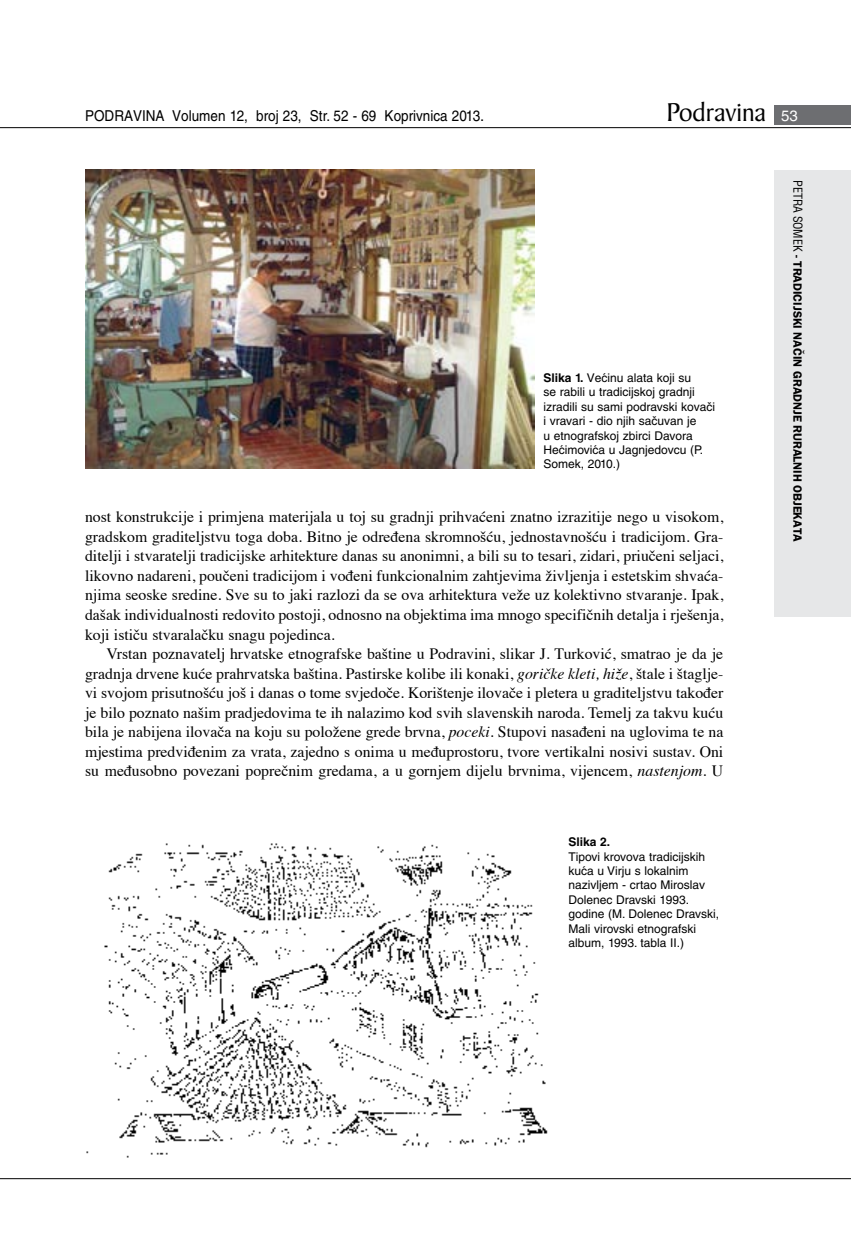
<style>
.page{position:relative;width:851px;height:1234px;background:#fff}
.page>*{position:absolute;margin:0;border:0;box-sizing:border-box;transform-origin:0 0}
.t1{font:27.6px "Baker Signet BT";color:#000}
.t2{font:15.75px/19.5px "Times";color:#000;text-align:justify}
.t3{font:15px "Helvetica LT Skin 29";color:#000;scale:.9 1}
.t4{font:12px/14.4px "Helvetica LT Skin 29";color:#000}
.t5{font:600 12px "ITC Franklin Gothic Skin 29";letter-spacing:-.005em;color:#000}
.t6{font:700 12px "Helvetica LT Skin 29";color:#000}
.s1{font-family:"Helvetica LT Skin 29";font-size:15px;color:#fff}
.s2{font-weight:700}
.s3{font-style:italic}
.s4{font-family:"Helvetica LT Skin 29";font-weight:400;font-stretch:condensed}
</style>
<div class="page">
<div style="left:774px;top:170px;width:76px;height:447px;background:#e6e7e8"></div>
<div style="left:774px;top:105px;width:76px;height:19px;background:#6d6e71"></div>
<hr style="left:0;top:127px;width:850px;height:1px;background:#000">
<hr style="left:0;top:1177px;width:850px;height:1px;background:#000">
<img style="left:85px;top:170px;width:449px;height:298px">
<img style="left:86px;top:843px;width:462px;height:314px">
<p class="t3" style="left:85px;top:107px;width:445px">PODRAVINA Volumen 12, broj 23, Str. 52 - 69 Koprivnica 2013.</p>
<h1 class="t1" style="left:666px;top:95px;width:133px">Podravina <span class="s1">53</span></h1>
<p class="t4" style="left:543px;top:370px;width:173px"><span class="s2">Slika 1.</span> Većinu alata koji su<br>se rabili u tradicijskoj gradnji izradili su sami podravski kovači i vravari - dio njih sačuvan je<br>u etnografskoj zbirci Davora<br>Hećimovića u Jagnjedovcu (P.<br>Somek, 2010.)</p>
<p class="t2" style="left:85px;top:506px;width:639px">nost konstrukcije i primjena materijala u toj su gradnji prihvaćeni znatno izrazitije nego u visokom, gradskom graditeljstvu toga doba. Bitno je određena skromnošću, jednostavnošću i tradicijom. Gra&shy;ditelji i stvaratelji tradicijske arhitekture danas su anonimni, a bili su to tesari, zidari, priučeni seljaci, likovno nadareni, poučeni tradicijom i vođeni funkcionalnim zahtjevima življenja i estetskim shvaća&shy;njima seoske sredine. Sve su to jaki razlozi da se ova arhitektura veže uz kolektivno stvaranje. Ipak, dašak individualnosti redovito postoji, odnosno na objektima ima mnogo specifičnih detalja i rješenja, koji ističu stvaralačku snagu pojedinca.</p>
<p class="t2" style="left:85px;top:642px;width:639px;text-indent:21px">Vrstan poznavatelj hrvatske etnografske baštine u Podravini, slikar J. Turković, smatrao je da je gradnja drvene kuće prahrvatska baština. Pastirske kolibe ili konaki, <span class="s3">goričke kleti, hiže</span>, štale i štaglje&shy;vi svojom prisutnošću još i danas o tome svjedoče. Korištenje ilovače i pletera u graditeljstvu također je bilo poznato našim pradjedovima te ih nalazimo kod svih slavenskih naroda. Temelj za takvu kuću bila je nabijena ilovača na koju su položene grede brvna, <span class="s3">poceki</span>. Stupovi nasađeni na uglovima te na mjestima predviđenim za vrata, zajedno s onima u međuprostoru, tvore vertikalni nosivi sustav. Oni su međusobno povezani poprečnim gredama, a u gornjem dijelu brvnima, vijencem, <span class="s3">nastenjom</span>. U</p>
<p class="t6" style="left:568px;top:834px;width:43px">Slika 2.</p>
<p class="t4" style="left:568px;top:849px;width:152px">Tipovi krovova tradicijskih kuća u Virju s lokalnim nazivljem - crtao Miroslav<br>Dolenec Dravski 1993. godine (M. Dolenec Dravski,<br>Mali virovski etnografski album, 1993. tabla II.)</p>
<p class="t5" style="left:804px;top:180px;width:363px;rotate:90deg"><span class="s4">PETRA SOMEK</span> - TRADICIJSKI NAČIN GRADNJE RURALNIH OBJEKATA</p>
</div>
